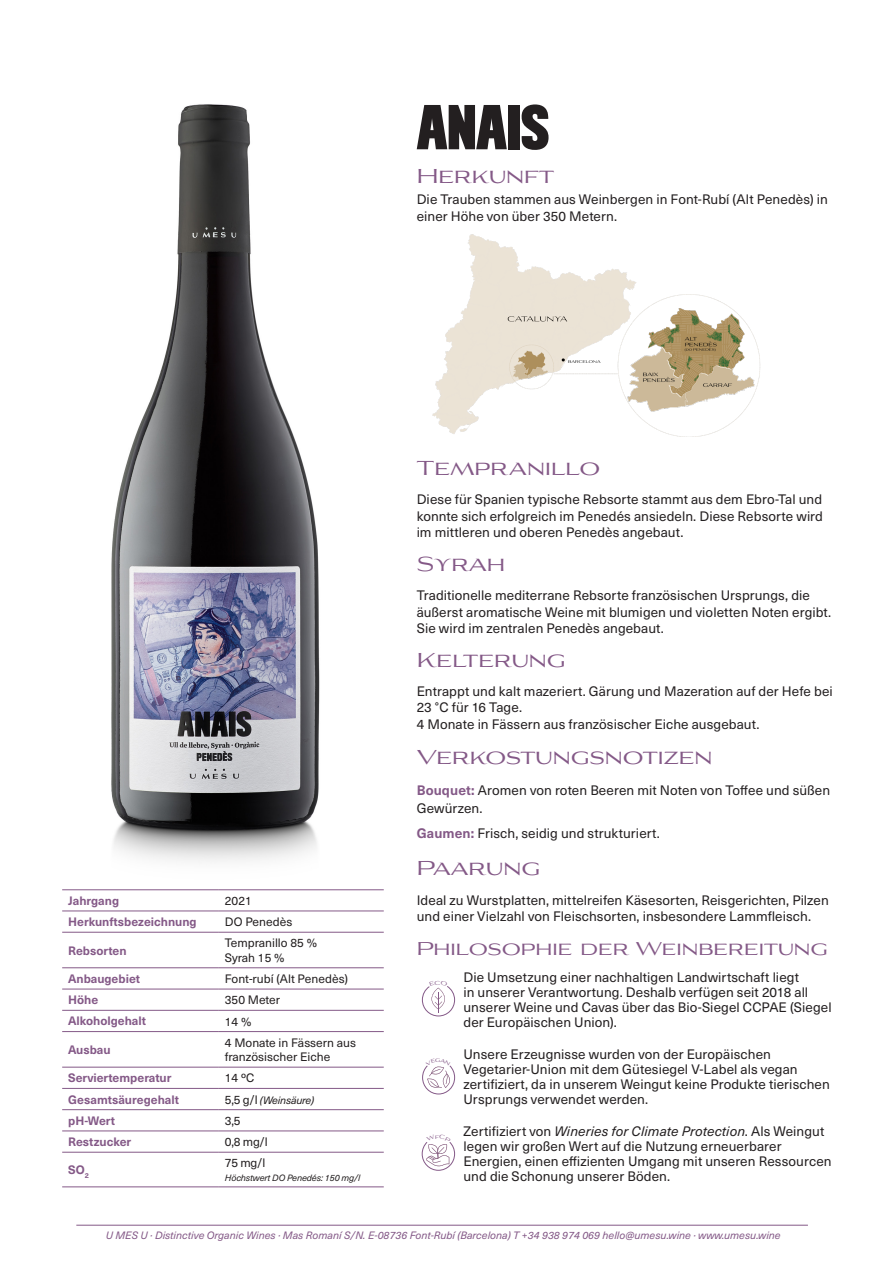
<style>
.page{position:relative;width:893px;height:1263px;background:#fff}
.page>*{position:absolute;margin:0;border:0;box-sizing:border-box;transform-origin:0 0}
.Títols{font:19.5px "Aviano Flare";color:#845987}
.Text{font:19.5px "Aviano Flare";letter-spacing:.01em;color:#845987}
.Títols-2{font:18px "Aviano Flare";color:#845987}
.Text-2{font:13.5px/15px "Neue Haas Unica W1 G";letter-spacing:.005em;color:#231f20}
.t1{font:700 12px "Neue Haas Unica W1 G";color:#845987}
.t2{font:12px/14.4px "Neue Haas Unica W1 G";color:#231f20}
.t3{font:italic 10.5px "Neue Haas Unica W1 G";color:#845987}
.t4{font:italic 10.5px "Neue Haas Unica W1 G";letter-spacing:-.02em;color:#231f20}
.t5{font:italic 9px "Neue Haas Unica W1 G";letter-spacing:-.02em;color:#231f20}
.s1{font-style:normal;font-size:12px}
.s2{font-weight:700;color:#845987}
.s3{font-style:italic}
</style>
<div class="page">
<img style="left:111px;top:104px;width:209px;height:758px">
<img style="left:432px;top:234px;width:329px;height:202px">
<hr style="left:76px;top:1225px;width:732px;height:1px;background:#845987">
<hr style="left:62px;top:889px;width:157px;height:1px;background:#845987">
<hr style="left:219px;top:889px;width:165px;height:1px;background:#845987">
<hr style="left:62px;top:910px;width:157px;height:1px;background:#845987">
<hr style="left:219px;top:910px;width:165px;height:1px;background:#845987">
<hr style="left:62px;top:932px;width:157px;height:1px;background:#845987">
<hr style="left:219px;top:932px;width:165px;height:1px;background:#845987">
<hr style="left:62px;top:967px;width:157px;height:1px;background:#845987">
<hr style="left:219px;top:967px;width:165px;height:1px;background:#845987">
<hr style="left:62px;top:989px;width:157px;height:1px;background:#845987">
<hr style="left:219px;top:989px;width:165px;height:1px;background:#845987">
<hr style="left:62px;top:1010px;width:157px;height:1px;background:#845987">
<hr style="left:219px;top:1010px;width:165px;height:1px;background:#845987">
<hr style="left:62px;top:1031px;width:157px;height:1px;background:#845987">
<hr style="left:219px;top:1031px;width:165px;height:1px;background:#845987">
<hr style="left:62px;top:1067px;width:157px;height:1px;background:#845987">
<hr style="left:219px;top:1067px;width:165px;height:1px;background:#845987">
<hr style="left:62px;top:1088px;width:157px;height:1px;background:#845987">
<hr style="left:219px;top:1088px;width:165px;height:1px;background:#845987">
<hr style="left:62px;top:1109px;width:157px;height:1px;background:#845987">
<hr style="left:219px;top:1109px;width:165px;height:1px;background:#845987">
<hr style="left:62px;top:1130px;width:157px;height:1px;background:#845987">
<hr style="left:219px;top:1130px;width:165px;height:1px;background:#845987">
<hr style="left:62px;top:1152px;width:157px;height:1px;background:#845987">
<hr style="left:219px;top:1152px;width:165px;height:1px;background:#845987">
<hr style="left:62px;top:1186px;width:157px;height:1px;background:#845987">
<hr style="left:219px;top:1186px;width:165px;height:1px;background:#845987">
<svg style="left:417px;top:105px;width:90px;height:44px"></svg>
<div style="left:508px;top:105px;width:12px;height:44px;background:#231f20"></div>
<svg style="left:522px;top:104px;width:27px;height:46px"></svg>
<svg style="left:422px;top:1065px;width:33px;height:30px"></svg>
<svg style="left:421px;top:1142px;width:34px;height:29px"></svg>
<svg style="left:422px;top:986px;width:33px;height:31px"></svg>
<p class="Títols" style="left:417px;top:165px;width:139px">Herkunft</p>
<p class="Text-2" style="left:417px;top:190px;width:413px;line-height:16.5px">Die Trauben stammen aus Weinbergen in Font-Rubí (Alt Penedès) in einer Höhe von über 350 Metern.</p>
<p class="t1" style="left:68px;top:891px;width:52px">Jahrgang</p>
<p class="t2" style="left:225px;top:893px;width:28px">2021</p>
<p class="t1" style="left:68px;top:913px;width:130px">Herkunftsbezeichnung</p>
<p class="t2" style="left:225px;top:914px;width:69px">DO Penedès</p>
<p class="t1" style="left:68px;top:941px;width:60px">Rebsorten</p>
<p class="t2" style="left:225px;top:935px;width:94px">Tempranillo 85 %</p>
<p class="t2" style="left:225px;top:950px;width:61px">Syrah 15 %</p>
<p class="t1" style="left:68px;top:969px;width:73px">Anbaugebiet</p>
<p class="t2" style="left:225px;top:971px;width:125px">Font-rubí (Alt Penedès)</p>
<p class="t1" style="left:68px;top:991px;width:32px">Höhe</p>
<p class="t2" style="left:225px;top:992px;width:57px">350 Meter</p>
<p class="t1" style="left:68px;top:1012px;width:79px">Alkoholgehalt</p>
<p class="t2" style="left:225px;top:1013px;width:28px">14 %</p>
<p class="t1" style="left:68px;top:1040px;width:44px">Ausbau</p>
<p class="t2" style="left:225px;top:1035px;width:133px">4 Monate in Fässern aus französischer Eiche</p>
<p class="t1" style="left:68px;top:1069px;width:105px">Serviertemperatur</p>
<p class="t2" style="left:225px;top:1070px;width:31px">14 ºC</p>
<p class="t1" style="left:68px;top:1090px;width:112px">Gesamtsäuregehalt</p>
<p class="t4" style="left:225px;top:1092px;width:91px"><span class="s1">5,5 g/l</span> (Weinsäure)</p>
<p class="t1" style="left:68px;top:1111px;width:48px">pH-Wert</p>
<p class="t2" style="left:225px;top:1113px;width:17px">3,5</p>
<p class="t1" style="left:68px;top:1133px;width:65px">Restzucker</p>
<p class="t2" style="left:225px;top:1134px;width:44px">0,8 mg/l</p>
<p class="t1" style="left:68px;top:1161px;width:22px">SO<sub>2</sub></p>
<p class="t2" style="left:225px;top:1155px;width:42px">75 mg/l</p>
<p class="t5" style="left:225px;top:1171px;width:137px">Höchstwert DO Penedés: 150 mg/l</p>
<p class="Text" style="left:417px;top:457px;width:185px">Tempranillo</p>
<p class="Text-2" style="left:417px;top:490px;width:408px;line-height:16.5px;text-align:justify">Diese für Spanien typische Rebsorte stammt aus dem Ebro-Tal und konnte sich erfolgreich im Penedés ansiedeln. Diese Rebsorte wird im mittleren und oberen Penedès angebaut.</p>
<p class="Títols" style="left:417px;top:553px;width:90px">Syrah</p>
<p class="Text-2" style="left:417px;top:586px;width:416px;line-height:16.5px">Traditionelle mediterrane Rebsorte französischen Ursprungs, die äußerst aromatische Weine mit blumigen und violetten Noten ergibt.<br>Sie wird im zentralen Penedès angebaut.</p>
<p class="Títols" style="left:417px;top:648px;width:151px">Kelterung</p>
<p class="Text-2" style="left:417px;top:682px;width:418px;line-height:16.5px">Entrappt und kalt mazeriert. Gärung und Mazeration auf der Hefe bei<br>23 °C für 16 Tage.<br>4 Monate in Fässern aus französischer Eiche ausgebaut.</p>
<p class="Títols" style="left:417px;top:746px;width:297px">Verkostungsnotizen</p>
<p class="Text-2" style="left:417px;top:780px;width:415px;line-height:18px"><span class="s2">Bouquet:</span> Aromen von roten Beeren mit Noten von Toffee und süßen<br>Gewürzen.</p>
<p class="Text-2" style="left:417px;top:824px;width:245px"><span class="s2">Gaumen:</span> Frisch, seidig und strukturiert.</p>
<p class="Títols" style="left:417px;top:857px;width:125px">Paarung</p>
<p class="Text-2" style="left:417px;top:891px;width:414px;line-height:16.5px">Ideal zu Wurstplatten, mittelreifen Käsesorten, Reisgerichten, Pilzen und einer Vielzahl von Fleischsorten, insbesondere Lammfleisch.</p>
<p class="Títols-2" style="left:417px;top:938px;width:413px">Philosophie der Weinbereitung</p>
<p class="Text-2" style="left:463px;top:969px;width:370px">Die Umsetzung einer nachhaltigen Landwirtschaft liegt<br>in unserer Verantwortung. Deshalb verfügen seit 2018 all unserer Weine und Cavas über das Bio-Siegel CCPAE (Siegel der Europäischen Union).</p>
<p class="Text-2" style="left:463px;top:1046px;width:368px">Unsere Erzeugnisse wurden von der Europäischen Vegetarier-Union mit dem Gütesiegel V-Label als vegan zertifiziert, da in unserem Weingut keine Produkte tierischen Ursprungs verwendet werden.</p>
<p class="Text-2" style="left:463px;top:1123px;width:370px">Zertifiziert von <span class="s3">Wineries for Climate Protection</span>. Als Weingut legen wir großen Wert auf die Nutzung erneuerbarer Energien, einen effizienten Umgang mit unseren Ressourcen und die Schonung unserer Böden.</p>
<p class="t3" style="left:106px;top:1228px;width:677px">U MES U · Distinctive Organic Wines · Mas Romaní S/N. E-08736 Font-Rubí (Barcelona) T +34 938 974 069 hello@umesu.wine · www.umesu.wine</p>
</div>
